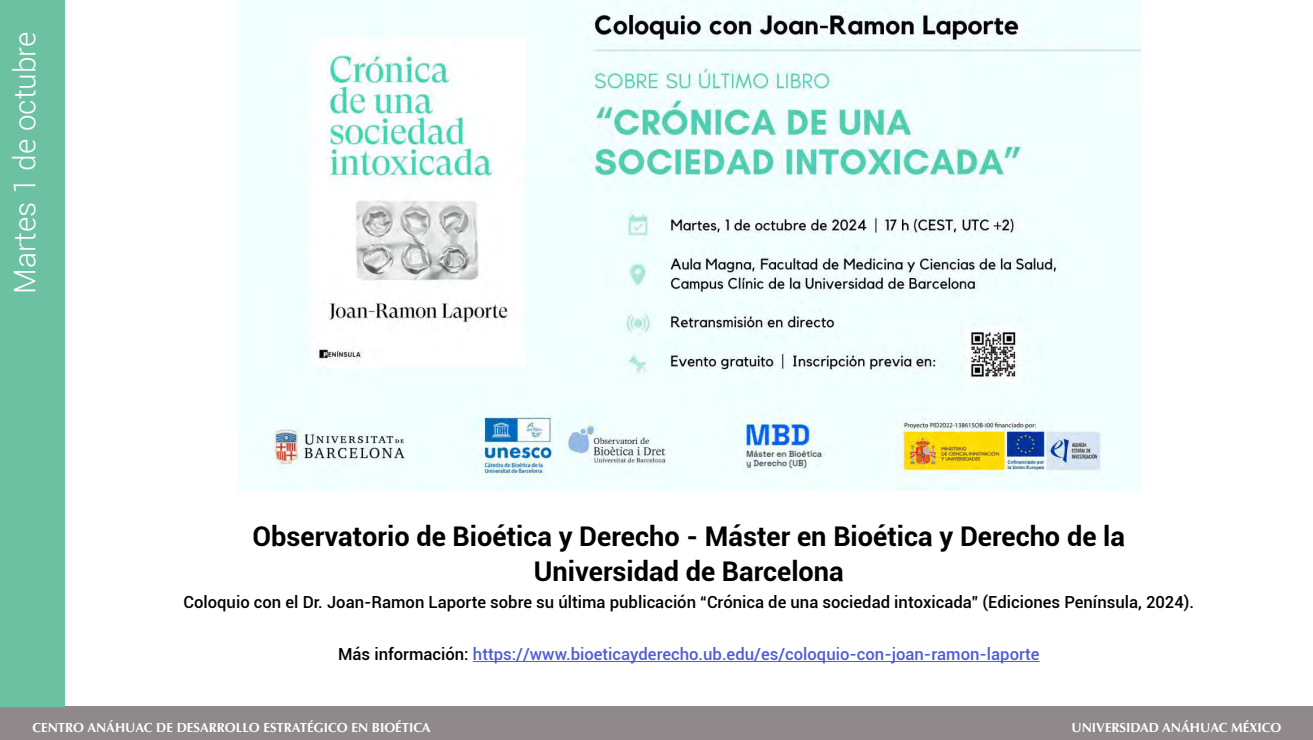
<style>
.page{position:relative;width:1313px;height:740px;background:#fff}
.page>*{position:absolute;margin:0;border:0;box-sizing:border-box;transform-origin:0 0}
.t1{font:300 29.75px "Roboto";color:#fff}
.t2{font:700 27.12px/35px "Roboto";color:#000;text-align:center}
.t3{font:500 16.62px "Roboto";color:#000}
.t4{font:500 16.62px "Roboto";color:#4f5cd6}
.t5{font:700 13.12px "Optima";color:#fff}
.s1{color:#000}
</style>
<div class="page">
<div style="left:0;top:706px;width:1312px;height:33px;background:#8f898b"></div>
<div style="left:0;top:0;width:65px;height:706px;background:#6cc1a3"></div>
<img style="left:237px;top:0;width:903px;height:490px">
<hr style="left:473px;top:661px;width:566px;height:1px;background:#4f5cd6">
<h1 class="t1" style="left:4px;top:293px;width:263px;rotate:-90deg">Martes 1 de octubre</h1>
<h2 class="t2" style="left:253px;top:518px;width:874px">Observatorio de Bioética y Derecho - Máster en Bioética y Derecho de la<br>Universidad de Barcelona</h2>
<p class="t3" style="left:183px;top:590px;width:1012px">Coloquio con el Dr. Joan-Ramon Laporte sobre su última publicación “Crónica de una sociedad intoxicada” (Ediciones Península, 2024).</p>
<p class="t4" style="left:338px;top:642px;width:703px"><span class="s1">Más información:</span> https://www.bioeticayderecho.ub.edu/es/coloquio-con-joan-ramon-laporte</p>
<p class="t5" style="left:32px;top:719px;width:399px">CENTRO ANÁHUAC DE DESARROLLO ESTRATÉGICO EN BIOÉTICA</p>
<p class="t5" style="left:1071px;top:719px;width:211px">UNIVERSIDAD ANÁHUAC MÉXICO</p>
</div>
